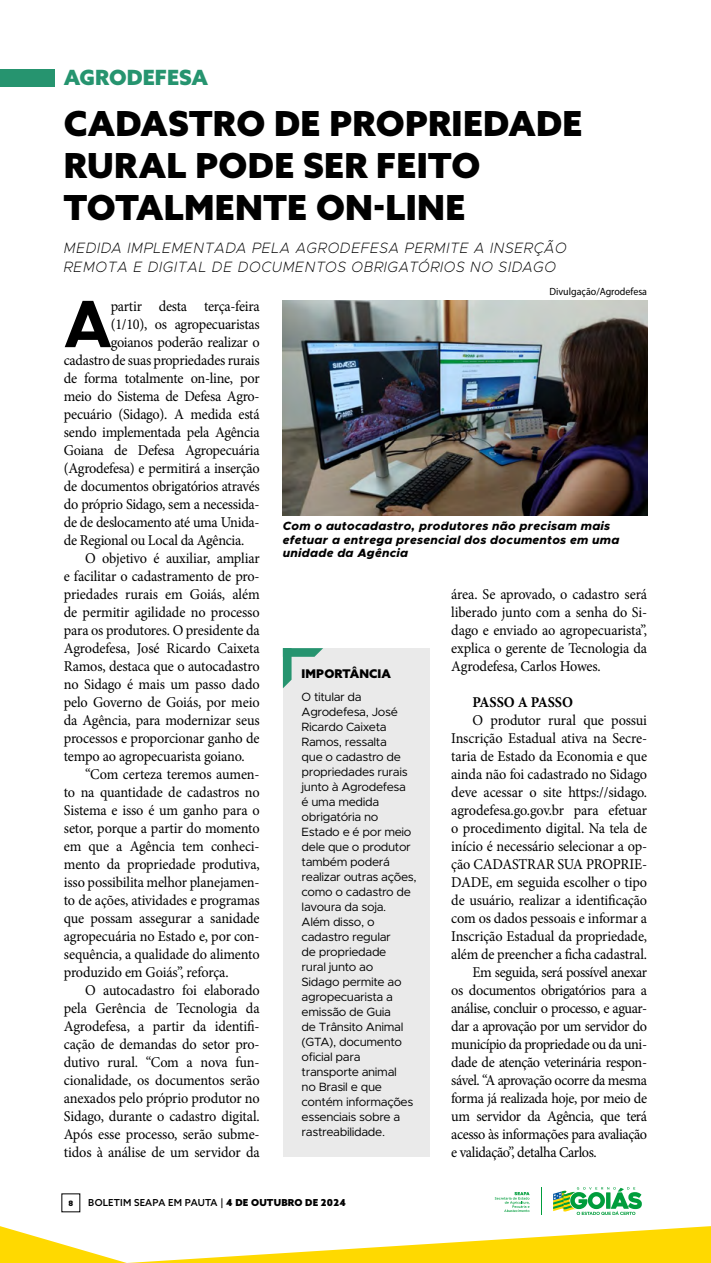
<style>
.page{position:relative;width:711px;height:1263px;background:#fff}
.page>*{position:absolute;margin:0;border:0;box-sizing:border-box;transform-origin:0 0}
.t1{font:700 67.35px "Metropolis";color:#000;scale:.95 1}
.t2{font:900 34.5px/42px "Azo Sans";letter-spacing:.01em;color:#000}
.t3{font:900 21px "Azo Sans";color:#26946f}
.t4{font:15px/18px "Minion Pro";letter-spacing:-.015em;color:#000;text-align:justify;scale:.95 1}
.t5{font:italic 200 15px/19.5px "Metropolis";letter-spacing:.05em;color:#000;scale:.95 1}
.t6{font:700 15px "Minion Pro";letter-spacing:-.005em;color:#000;scale:.95 1}
.t7{font:12px/15px "Metropolis";letter-spacing:-.03em;color:#000}
.t8{font:italic 800 12px/13.5px "Metropolis";letter-spacing:.02em;color:#000}
.t9{font:900 12px "Azo Sans";letter-spacing:.01em;color:#000}
.t10{font:10.5px "Myriad Pro";color:#000;scale:.95 1}
.t11{font:500 9.6px "Azo Sans";letter-spacing:.02em;color:#000}
.t12{font:900 7.2px "Neo Sans Pro";color:#000}
.s1{font-weight:900}
</style>
<div class="page">
<svg style="left:553px;top:1187px;width:88px;height:28px"></svg>
<svg style="left:541px;top:1187px;width:1px;height:28px"></svg>
<svg style="left:494px;top:1192px;width:35px;height:20px"></svg>
<svg style="left:0;top:1226px;width:710px;height:37px"></svg>
<div style="left:0;top:69px;width:54px;height:18px;background:#26946f"></div>
<img style="left:283px;top:300px;width:363px;height:215px">
<div style="left:283px;top:648px;width:146px;height:509px;background:#eaeaea"></div>
<svg style="left:283px;top:648px;width:40px;height:40px"></svg>
<hr style="left:710px;top:0;width:1px;height:1263px;background:#d5d5d5">
<h3 class="t3" style="left:64px;top:63px;width:146px">AGRODEFESA</h3>
<h2 class="t2" style="left:64px;top:102px;width:519px">CADASTRO DE PROPRIEDADE<br>RURAL PODE SER FEITO<br>TOTALMENTE ON-LINE</h2>
<p class="t5" style="left:64px;top:238px;width:530px">MEDIDA IMPLEMENTADA PELA AGRODEFESA PERMITE A INSERÇÃO<br>REMOTA E DIGITAL DE DOCUMENTOS OBRIGATÓRIOS NO SIDAGO</p>
<h1 class="t1" style="left:64px;top:281px;width:52px">A</h1>
<p class="t4" style="left:111px;top:297px;width:158px">partir desta terça-feira</p>
<p class="t4" style="left:111px;top:315px;width:158px">(1/10), os agropecuaristas</p>
<p class="t4" style="left:111px;top:333px;width:158px">goianos poderão realizar o</p>
<p class="t4" style="left:64px;top:351px;width:207px">cadastro de suas propriedades rurais</p>
<p class="t4" style="left:64px;top:369px;width:207px">de forma totalmente on-line, por</p>
<p class="t4" style="left:64px;top:387px;width:207px">meio do Sistema de Defesa Agro-</p>
<p class="t4" style="left:64px;top:405px;width:207px">pecuário (Sidago). A medida está</p>
<p class="t4" style="left:64px;top:423px;width:207px">sendo implementada pela Agência</p>
<p class="t4" style="left:64px;top:441px;width:207px">Goiana de Defesa Agropecuária</p>
<p class="t4" style="left:64px;top:459px;width:207px">(Agrodefesa) e permitirá a inserção</p>
<p class="t4" style="left:64px;top:477px;width:207px">de documentos obrigatórios através</p>
<p class="t4" style="left:64px;top:495px;width:207px">do próprio Sidago, sem a necessida-</p>
<p class="t4" style="left:64px;top:513px;width:207px">de de deslocamento até uma Unida-</p>
<p class="t4" style="left:64px;top:531px;width:191px">de Regional ou Local da Agência.</p>
<p class="t4" style="left:85px;top:549px;width:185px">O objetivo é auxiliar, ampliar</p>
<p class="t4" style="left:64px;top:567px;width:207px">e facilitar o cadastramento de pro-</p>
<p class="t4" style="left:64px;top:585px;width:207px">priedades rurais em Goiás, além</p>
<p class="t4" style="left:64px;top:603px;width:207px">de permitir agilidade no processo</p>
<p class="t4" style="left:64px;top:621px;width:207px">para os produtores. O presidente da</p>
<p class="t4" style="left:64px;top:639px;width:207px">Agrodefesa, José Ricardo Caixeta</p>
<p class="t4" style="left:64px;top:657px;width:207px">Ramos, destaca que o autocadastro</p>
<p class="t4" style="left:64px;top:675px;width:207px">no Sidago é mais um passo dado</p>
<p class="t4" style="left:64px;top:693px;width:207px">pelo Governo de Goiás, por meio</p>
<p class="t4" style="left:64px;top:711px;width:207px">da Agência, para modernizar seus</p>
<p class="t4" style="left:64px;top:729px;width:207px">processos e proporcionar ganho de</p>
<p class="t4" style="left:64px;top:747px;width:192px">tempo ao agropecuarista goiano.</p>
<p class="t4" style="left:85px;top:765px;width:185px">“Com certeza teremos aumen-</p>
<p class="t4" style="left:64px;top:783px;width:207px">to na quantidade de cadastros no</p>
<p class="t4" style="left:64px;top:801px;width:207px">Sistema e isso é um ganho para o</p>
<p class="t4" style="left:64px;top:819px;width:207px">setor, porque a partir do momento</p>
<p class="t4" style="left:64px;top:837px;width:207px">em que a Agência tem conheci-</p>
<p class="t4" style="left:64px;top:855px;width:207px">mento da propriedade produtiva,</p>
<p class="t4" style="left:64px;top:873px;width:207px">isso possibilita melhor planejamen-</p>
<p class="t4" style="left:64px;top:891px;width:207px">to de ações, atividades e programas</p>
<p class="t4" style="left:64px;top:909px;width:207px">que possam assegurar a sanidade</p>
<p class="t4" style="left:64px;top:927px;width:207px">agropecuária no Estado e, por con-</p>
<p class="t4" style="left:64px;top:945px;width:207px">sequência, a qualidade do alimento</p>
<p class="t4" style="left:64px;top:963px;width:175px">produzido em Goiás”, reforça.</p>
<p class="t4" style="left:85px;top:981px;width:185px">O autocadastro foi elaborado</p>
<p class="t4" style="left:64px;top:999px;width:207px">pela Gerência de Tecnologia da</p>
<p class="t4" style="left:64px;top:1017px;width:207px">Agrodefesa, a partir da identifi-</p>
<p class="t4" style="left:64px;top:1035px;width:207px">cação de demandas do setor pro-</p>
<p class="t4" style="left:64px;top:1053px;width:207px">dutivo rural. “Com a nova fun-</p>
<p class="t4" style="left:64px;top:1071px;width:207px">cionalidade, os documentos serão</p>
<p class="t4" style="left:64px;top:1089px;width:207px">anexados pelo próprio produtor no</p>
<p class="t4" style="left:64px;top:1107px;width:207px">Sidago, durante o cadastro digital.</p>
<p class="t4" style="left:64px;top:1125px;width:207px">Após esse processo, serão subme-</p>
<p class="t4" style="left:64px;top:1143px;width:207px">tidos à análise de um servidor da</p>
<p class="t10" style="left:549px;top:285px;width:104px">Divulgação/Agrodefesa</p>
<p class="t8" style="left:283px;top:519px;width:338px">Com o autocadastro, produtores não precisam mais efetuar a entrega presencial dos documentos em uma unidade da Agência</p>
<p class="t9" style="left:301px;top:666px;width:91px">IMPORTÂNCIA</p>
<p class="t7" style="left:301px;top:689px;width:116px">O titular da<br>Agrodefesa, José<br>Ricardo Caixeta<br>Ramos, ressalta<br>que o cadastro de propriedades rurais junto à Agrodefesa<br>é uma medida obrigatória no<br>Estado e é por meio dele que o produtor também poderá realizar outras ações, como o cadastro de lavoura da soja.<br>Além disso, o cadastro regular<br>de propriedade<br>rural junto ao<br>Sidago permite ao agropecuarista a emissão de Guia<br>de Trânsito Animal (GTA), documento oficial para transporte animal<br>no Brasil e que contém informações essenciais sobre a rastreabilidade.</p>
<p class="t4" style="left:451px;top:585px;width:207px">área. Se aprovado, o cadastro será liberado junto com a senha do Si&shy;dago e enviado ao agropecuarista”, explica o gerente de Tecnologia da Agrodefesa, Carlos Howes.</p>
<p class="t6" style="left:472px;top:691px;width:107px">PASSO A PASSO</p>
<p class="t4" style="left:472px;top:711px;width:185px">O produtor rural que possui</p>
<p class="t4" style="left:451px;top:729px;width:207px">Inscrição Estadual ativa na Secre-</p>
<p class="t4" style="left:451px;top:747px;width:207px">taria de Estado da Economia e que</p>
<p class="t4" style="left:451px;top:765px;width:207px">ainda não foi cadastrado no Sidago</p>
<p class="t4" style="left:451px;top:783px;width:207px">deve acessar o site https://sidago.</p>
<p class="t4" style="left:451px;top:801px;width:207px">agrodefesa.go.gov.br para efetuar</p>
<p class="t4" style="left:451px;top:819px;width:207px">o procedimento digital. Na tela de</p>
<p class="t4" style="left:451px;top:837px;width:207px">início é necessário selecionar a op-</p>
<p class="t4" style="left:451px;top:855px;width:207px">ção CADASTRAR SUA PROPRIE-</p>
<p class="t4" style="left:451px;top:873px;width:207px">DADE, em seguida escolher o tipo</p>
<p class="t4" style="left:451px;top:891px;width:207px">de usuário, realizar a identificação</p>
<p class="t4" style="left:451px;top:909px;width:207px">com os dados pessoais e informar a</p>
<p class="t4" style="left:451px;top:927px;width:207px">Inscrição Estadual da propriedade,</p>
<p class="t4" style="left:451px;top:945px;width:207px">além de preencher a ficha cadastral.</p>
<p class="t4" style="left:472px;top:963px;width:185px">Em seguida, será possível anexar</p>
<p class="t4" style="left:451px;top:981px;width:207px">os documentos obrigatórios para a</p>
<p class="t4" style="left:451px;top:999px;width:207px">análise, concluir o processo, e aguar-</p>
<p class="t4" style="left:451px;top:1017px;width:207px">dar a aprovação por um servidor do</p>
<p class="t4" style="left:451px;top:1035px;width:207px">município da propriedade ou da uni-</p>
<p class="t4" style="left:451px;top:1053px;width:207px">dade de atenção veterinária respon-</p>
<p class="t4" style="left:451px;top:1071px;width:207px">sável. “A aprovação ocorre da mesma</p>
<p class="t4" style="left:451px;top:1089px;width:207px">forma já realizada hoje, por meio de</p>
<p class="t4" style="left:451px;top:1107px;width:207px">um servidor da Agência, que terá</p>
<p class="t4" style="left:451px;top:1125px;width:207px">acesso às informações para avaliação</p>
<p class="t4" style="left:451px;top:1143px;width:154px">e validação”, detalha Carlos.</p>
<p class="t12" style="left:68px;top:1198px;width:6px">8</p>
<p class="t11" style="left:88px;top:1196px;width:259px">BOLETIM SEAPA EM PAUTA | <span class="s1">4 DE OUTUBRO DE 2024</span></p>
</div>
